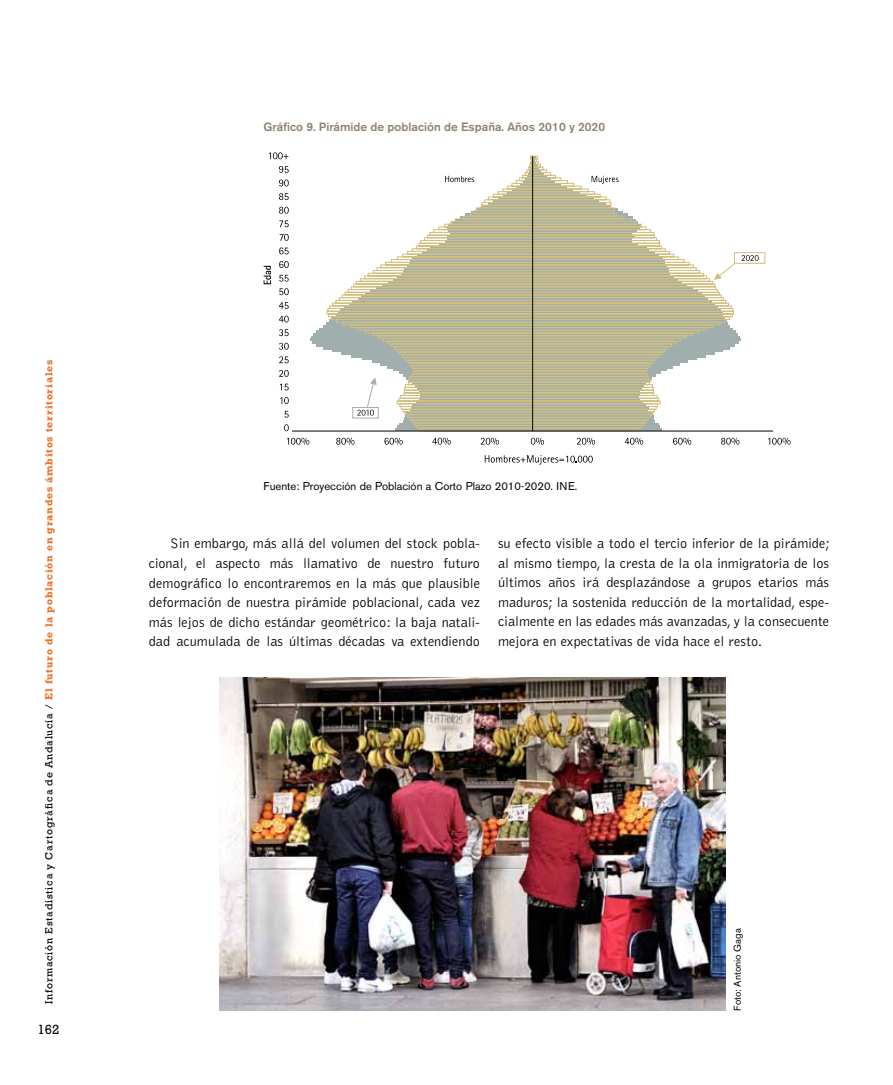
<style>
.page{position:relative;width:893px;height:1085px;background:#fff}
.page>*{position:absolute;margin:0;border:0;box-sizing:border-box;transform-origin:0 0}
.t1{font:300 14.25px/19.5px "Bell Gothic";color:#000;text-align:justify}
.t2{font:13.5px "Rockwell";color:#000}
.t3{font:500 12px "Akzidenz Grotesk BE";color:#908271}
.t4{font:11.25px "Akzidenz Grotesk BE";color:#000}
.t5{font:700 10.5px "Rockwell";letter-spacing:.075em;color:#ec7025}
.t6{font:9.75px "Akzidenz Grotesk BE";color:#000}
.s1{font-weight:400;color:#000}
</style>
<div class="page">
<hr style="left:323px;top:347px;width:210px;height:2px;background:#a0afae">
<hr style="left:317px;top:344px;width:216px;height:3px;background:#a0afae">
<hr style="left:312px;top:341px;width:221px;height:3px;background:#a0afae">
<hr style="left:310px;top:338px;width:223px;height:3px;background:#a0afae">
<hr style="left:311px;top:336px;width:222px;height:2px;background:#a0afae">
<hr style="left:313px;top:333px;width:220px;height:3px;background:#a0afae">
<hr style="left:316px;top:330px;width:217px;height:3px;background:#a0afae">
<hr style="left:320px;top:327px;width:213px;height:3px;background:#a0afae">
<hr style="left:324px;top:325px;width:209px;height:2px;background:#a0afae">
<hr style="left:533px;top:344px;width:202px;height:3px;background:#a0afae">
<hr style="left:533px;top:341px;width:205px;height:3px;background:#a0afae">
<hr style="left:533px;top:338px;width:207px;height:3px;background:#a0afae">
<hr style="left:533px;top:336px;width:207px;height:2px;background:#a0afae">
<hr style="left:533px;top:333px;width:205px;height:3px;background:#a0afae">
<hr style="left:533px;top:330px;width:202px;height:3px;background:#a0afae">
<svg style="left:326px;top:155px;width:408px;height:275px"></svg>
<svg style="left:520px;top:156px;width:24px;height:30px"></svg>
<hr style="left:292px;top:430px;width:481px;height:1px;background:#000">
<hr style="left:532px;top:156px;width:1px;height:275px;background:#000">
<svg style="left:287px;top:437px;width:22px;height:7px"></svg>
<svg style="left:336px;top:437px;width:18px;height:7px"></svg>
<svg style="left:384px;top:437px;width:19px;height:7px"></svg>
<svg style="left:432px;top:437px;width:19px;height:7px"></svg>
<svg style="left:481px;top:437px;width:18px;height:7px"></svg>
<svg style="left:531px;top:437px;width:13px;height:7px"></svg>
<svg style="left:577px;top:437px;width:18px;height:7px"></svg>
<svg style="left:625px;top:437px;width:18px;height:7px"></svg>
<svg style="left:673px;top:437px;width:18px;height:7px"></svg>
<svg style="left:721px;top:437px;width:18px;height:7px"></svg>
<svg style="left:768px;top:437px;width:22px;height:7px"></svg>
<svg style="left:284px;top:424px;width:5px;height:7px"></svg>
<svg style="left:284px;top:411px;width:5px;height:6px"></svg>
<svg style="left:280px;top:397px;width:9px;height:7px"></svg>
<svg style="left:280px;top:383px;width:9px;height:7px"></svg>
<svg style="left:279px;top:370px;width:10px;height:7px"></svg>
<svg style="left:279px;top:356px;width:10px;height:7px"></svg>
<svg style="left:279px;top:343px;width:10px;height:6px"></svg>
<svg style="left:279px;top:329px;width:10px;height:7px"></svg>
<svg style="left:279px;top:315px;width:10px;height:7px"></svg>
<svg style="left:279px;top:302px;width:10px;height:7px"></svg>
<svg style="left:279px;top:288px;width:10px;height:7px"></svg>
<svg style="left:279px;top:275px;width:10px;height:6px"></svg>
<svg style="left:279px;top:261px;width:10px;height:7px"></svg>
<svg style="left:279px;top:247px;width:10px;height:7px"></svg>
<svg style="left:280px;top:234px;width:9px;height:7px"></svg>
<svg style="left:279px;top:220px;width:10px;height:7px"></svg>
<svg style="left:279px;top:207px;width:10px;height:6px"></svg>
<svg style="left:279px;top:193px;width:10px;height:7px"></svg>
<svg style="left:279px;top:179px;width:10px;height:7px"></svg>
<svg style="left:279px;top:166px;width:10px;height:7px"></svg>
<svg style="left:269px;top:152px;width:19px;height:7px"></svg>
<div style="left:352px;top:407px;width:27px;height:11px;border:1px solid #a0afae"></div>
<div style="left:734px;top:252px;width:31px;height:12px;border:1px solid #d2be7d"></div>
<svg style="left:742px;top:255px;width:17px;height:6px"></svg>
<svg style="left:714px;top:262px;width:22px;height:18px"></svg>
<svg style="left:357px;top:377px;width:20px;height:38px"></svg>
<svg style="left:445px;top:176px;width:29px;height:6px"></svg>
<svg style="left:264px;top:266px;width:7px;height:18px"></svg>
<svg style="left:592px;top:176px;width:26px;height:8px"></svg>
<svg style="left:485px;top:455px;width:108px;height:9px"></svg>
<img style="left:219px;top:677px;width:506px;height:333px">
<p class="t5" style="left:43px;top:1003px;width:645px;rotate:-90deg"><span class="s1">Información Estadística y Cartográfica de Andalucía /</span> El futuro de la población en grandes ámbitos territoriales</p>
<p class="t2" style="left:38px;top:1021px;width:23px">162</p>
<p class="t3" style="left:264px;top:119px;width:343px">Gráfico 9. Pirámide de población de España. Años 2010 y 2020</p>
<p class="t4" style="left:264px;top:479px;width:315px">Fuente: Proyección de Población a Corto Plazo 2010-2020. INE.</p>
<p class="t1" style="left:149px;top:534px;width:333px;text-indent:21px">Sin embargo, más allá del volumen del stock pobla&shy;cional, el aspecto más llamativo de nuestro futuro demográfico lo encontraremos en la más que plausible deformación de nuestra pirámide poblacional, cada vez más lejos de dicho estándar geométrico: la baja natali&shy;dad acumulada de las últimas décadas va extendiendo</p>
<p class="t1" style="left:498px;top:534px;width:334px">su efecto visible a todo el tercio inferior de la pirámide; al mismo tiempo, la cresta de la ola inmigratoria de los últimos años irá desplazándose a grupos etarios más maduros; la sostenida reducción de la mortalidad, espe&shy;cialmente en las edades más avanzadas, y la consecuente mejora en expectativas de vida hace el resto.</p>
<p class="t6" style="left:732px;top:1010px;width:84px;rotate:-90deg">Foto: Antonio Gaga</p>
</div>
